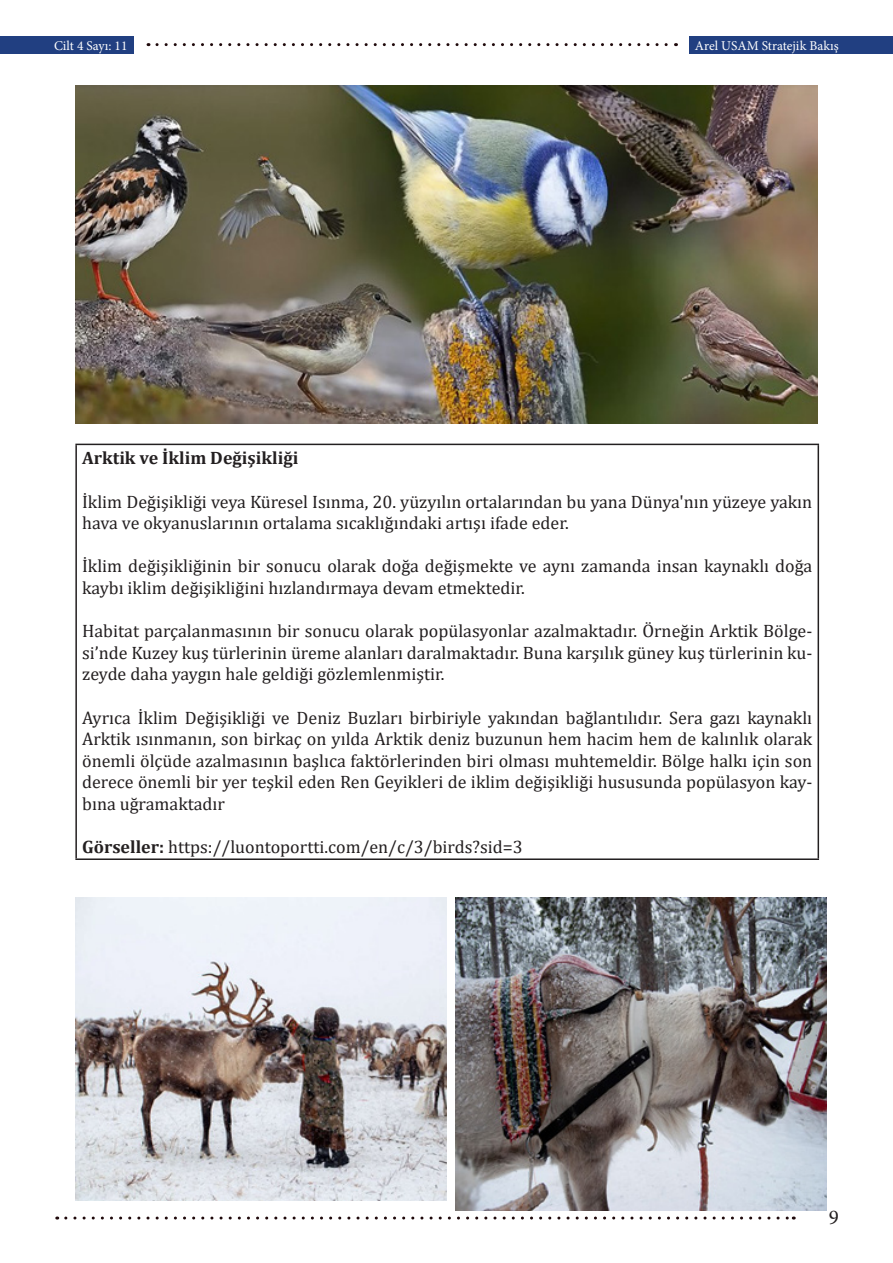
<style>
.page{position:relative;width:893px;height:1263px;background:#fff}
.page>*{position:absolute;margin:0;border:0;box-sizing:border-box;transform-origin:0 0}
.t1{font:21px "Minion Pro";color:#231f20}
.t2{font:18px/21.6px "Cambria";color:#231f20}
.t3{font:700 18px "Cambria";color:#231f20}
.t4{font:13.5px "Minion Pro";color:#fff}
.s1{font-weight:700}
</style>
<div class="page">
<div style="left:689px;top:36px;width:204px;height:18px;background:#213f81"></div>
<svg style="left:157px;top:43px;width:519px;height:3px"></svg>
<svg style="left:66px;top:1216px;width:728px;height:3px"></svg>
<div style="left:0;top:36px;width:134px;height:18px;background:#213f81"></div>
<img style="left:75px;top:85px;width:743px;height:339px">
<hr style="left:75px;top:444px;width:744px;height:1px;background:#231f20">
<hr style="left:75px;top:445px;width:2px;height:413px;background:#231f20">
<hr style="left:818px;top:445px;width:1px;height:413px;background:#231f20">
<hr style="left:75px;top:858px;width:744px;height:2px;background:#231f20">
<img style="left:75px;top:897px;width:371px;height:303px">
<img style="left:455px;top:897px;width:371px;height:313px">
<p class="t4" style="left:54px;top:36px;width:75px">Cilt 4 Sayı: 11</p>
<p class="t4" style="left:695px;top:37px;width:145px">Arel USAM Stratejik Bakış</p>
<p class="t3" style="left:82px;top:445px;width:218px">Arktik ve İklim Değişikliği</p>
<p class="t2" style="left:82px;top:491px;width:732px">İklim Değişikliği veya Küresel Isınma, 20. yüzyılın ortalarından bu yana Dünya'nın yüzeye yakın hava ve okyanuslarının ortalama sıcaklığındaki artışı ifade eder.</p>
<p class="t2" style="left:82px;top:555px;width:732px">İklim değişikliğinin bir sonucu olarak doğa değişmekte ve aynı zamanda insan kaynaklı doğa kaybı iklim değişikliğini hızlandırmaya devam etmektedir.</p>
<p class="t2" style="left:82px;top:620px;width:732px;text-align:justify">Habitat parçalanmasının bir sonucu olarak popülasyonlar azalmaktadır. Örneğin Arktik Bölge&shy;si’nde Kuzey kuş türlerinin üreme alanları daralmaktadır. Buna karşılık güney kuş türlerinin ku&shy;zeyde daha yaygın hale geldiği gözlemlenmiştir.</p>
<p class="t2" style="left:82px;top:707px;width:732px;text-align:justify">Ayrıca İklim Değişikliği ve Deniz Buzları birbiriyle yakından bağlantılıdır. Sera gazı kaynaklı Arktik ısınmanın, son birkaç on yılda Arktik deniz buzunun hem hacim hem de kalınlık olarak önemli ölçüde azalmasının başlıca faktörlerinden biri olması muhtemeldir. Bölge halkı için son derece önemli bir yer teşkil eden Ren Geyikleri de iklim değişikliği hususunda popülasyon kay&shy;bına uğramaktadır</p>
<p class="t2" style="left:82px;top:836px;width:442px"><span class="s1">Görseller:</span> https://luontoportti.com/en/c/3/birds?sid=3</p>
<p class="t1" style="left:829px;top:1203px;width:12px">9</p>
</div>
